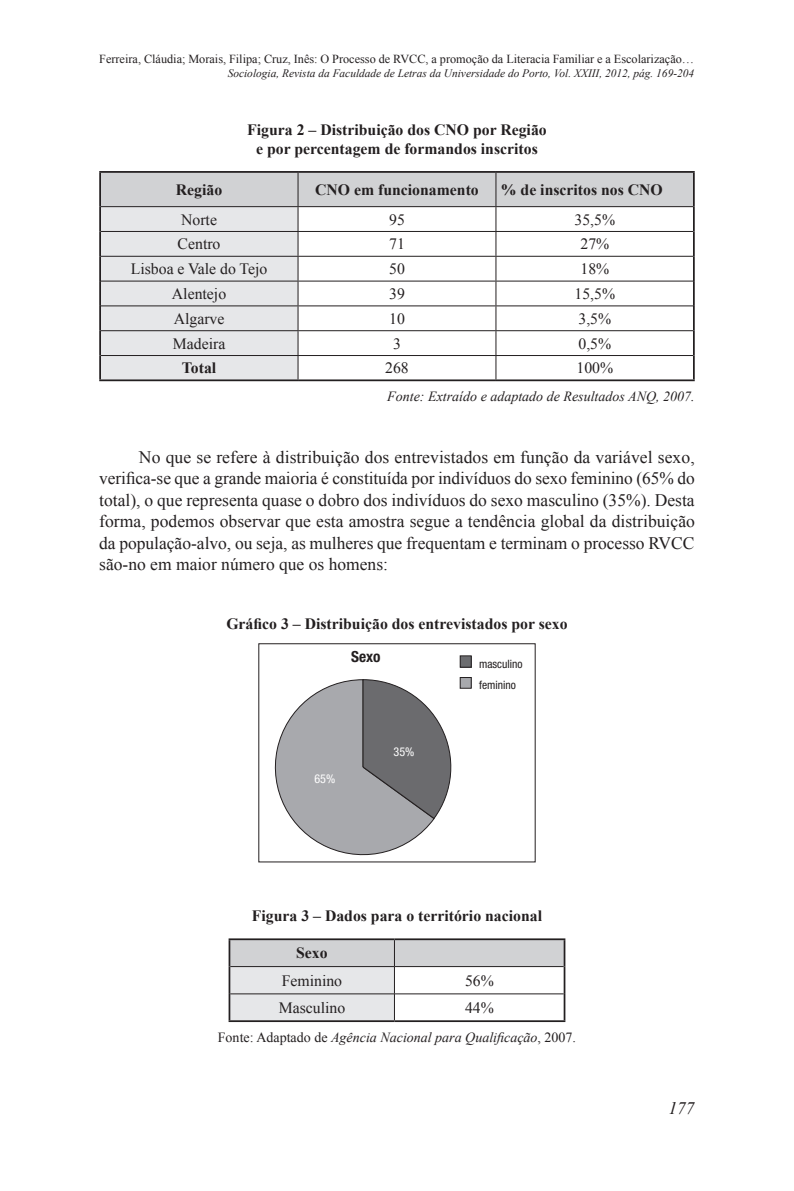
<style>
.page{position:relative;width:794px;height:1191px;background:#fff}
.page>*{position:absolute;margin:0;border:0;box-sizing:border-box;transform-origin:0 0}
.Texto{font:17.5px/21.5px "Times New Roman";color:#231f20;text-align:justify}
.t1{font:italic 17.5px "Times New Roman";color:#231f20}
.Titulo_Quadros{font:700 15.75px/19.4px "Times New Roman";color:#231f20;text-align:center}
.Texto_Quadros{font:15.75px "Times New Roman";color:#231f20}
.Texto_Quadros-2{font:700 15.75px "Times New Roman";color:#231f20}
.t2{font:700 condensed 15.4px "Helvetica Neue LT Std";color:#231f20}
.Legenda{font:italic 14px "Times New Roman";color:#231f20}
.t3{font:12.25px "Times New Roman";color:#231f20}
.t4{font:condensed 12.25px "Helvetica Neue LT Pro";color:#fff}
.t5{font:condensed 11.55px/21px "Helvetica Neue LT Pro";color:#231f20}
.t6{font:italic 11.38px "Times New Roman";color:#231f20}
.s1{font-style:normal}
</style>
<div class="page">
<hr style="left:99px;top:171px;width:199px;height:2px;background:#231f20">
<hr style="left:99px;top:173px;width:2px;height:34px;background:#231f20">
<hr style="left:298px;top:171px;width:198px;height:2px;background:#231f20">
<hr style="left:496px;top:171px;width:198px;height:2px;background:#231f20">
<hr style="left:99px;top:207px;width:2px;height:24px;background:#231f20">
<hr style="left:99px;top:231px;width:2px;height:25px;background:#231f20">
<hr style="left:99px;top:256px;width:2px;height:25px;background:#231f20">
<hr style="left:99px;top:281px;width:2px;height:25px;background:#231f20">
<hr style="left:99px;top:306px;width:2px;height:25px;background:#231f20">
<hr style="left:99px;top:331px;width:2px;height:24px;background:#231f20">
<hr style="left:99px;top:355px;width:2px;height:24px;background:#231f20">
<hr style="left:99px;top:379px;width:199px;height:2px;background:#231f20">
<hr style="left:298px;top:379px;width:198px;height:2px;background:#231f20">
<hr style="left:496px;top:379px;width:198px;height:2px;background:#231f20">
<svg style="left:100px;top:172px;width:594px;height:208px"></svg>
<svg style="left:274px;top:679px;width:178px;height:176px"></svg>
<div style="left:460px;top:656px;width:11px;height:11px;background:#6c6d70"></div>
<div style="left:460px;top:655px;width:12px;height:12px;border:1px solid #231f20"></div>
<div style="left:460px;top:677px;width:11px;height:11px;background:#a8a9ad"></div>
<div style="left:460px;top:677px;width:12px;height:11px;border:1px solid #231f20"></div>
<hr style="left:229px;top:938px;width:165px;height:2px;background:#231f20">
<hr style="left:394px;top:938px;width:171px;height:2px;background:#231f20">
<hr style="left:563px;top:940px;width:2px;height:26px;background:#231f20">
<hr style="left:563px;top:966px;width:2px;height:28px;background:#231f20">
<svg style="left:229px;top:939px;width:335px;height:81px"></svg>
<hr style="left:563px;top:994px;width:2px;height:26px;background:#231f20">
<hr style="left:229px;top:1020px;width:165px;height:2px;background:#231f20">
<hr style="left:394px;top:1020px;width:171px;height:2px;background:#231f20">
<p class="t3" style="left:99px;top:51px;width:596px">Ferreira, Cláudia; Morais, Filipa; Cruz, Inês: O Processo de RVCC, a promoção da Literacia Familiar e a Escolarização…</p>
<p class="t6" style="left:228px;top:66px;width:468px">Sociologia, Revista da Faculdade de Letras da Universidade do Porto, Vol. XXIII, 2012, pág. 169-204</p>
<p class="Titulo_Quadros" style="left:247px;top:119px;width:301px">Figura 2 – Distribuição dos CNO por Região e por percentagem de formandos inscritos</p>
<p class="Titulo_Quadros" style="left:176px;top:179px;width:48px">Região</p>
<p class="Titulo_Quadros" style="left:315px;top:179px;width:165px">CNO em funcionamento</p>
<p class="Titulo_Quadros" style="left:501px;top:179px;width:163px">% de inscritos nos CNO</p>
<p class="Texto_Quadros" style="left:181px;top:209px;width:37px">Norte</p>
<p class="Texto_Quadros" style="left:389px;top:209px;width:17px">95</p>
<p class="Texto_Quadros" style="left:574px;top:209px;width:42px">35,5%</p>
<p class="Texto_Quadros" style="left:178px;top:233px;width:44px">Centro</p>
<p class="Texto_Quadros" style="left:389px;top:233px;width:17px">71</p>
<p class="Texto_Quadros" style="left:580px;top:233px;width:30px">27%</p>
<p class="Texto_Quadros" style="left:131px;top:258px;width:138px">Lisboa e Vale do Tejo</p>
<p class="Texto_Quadros" style="left:389px;top:258px;width:17px">50</p>
<p class="Texto_Quadros" style="left:580px;top:258px;width:30px">18%</p>
<p class="Texto_Quadros" style="left:172px;top:283px;width:56px">Alentejo</p>
<p class="Texto_Quadros" style="left:389px;top:283px;width:17px">39</p>
<p class="Texto_Quadros" style="left:574px;top:283px;width:42px">15,5%</p>
<p class="Texto_Quadros" style="left:174px;top:308px;width:52px">Algarve</p>
<p class="Texto_Quadros" style="left:389px;top:308px;width:17px">10</p>
<p class="Texto_Quadros" style="left:578px;top:308px;width:34px">3,5%</p>
<p class="Texto_Quadros" style="left:173px;top:333px;width:54px">Madeira</p>
<p class="Texto_Quadros" style="left:393px;top:333px;width:9px">3</p>
<p class="Texto_Quadros" style="left:578px;top:333px;width:34px">0,5%</p>
<p class="Titulo_Quadros" style="left:182px;top:358px;width:36px">Total</p>
<p class="Texto_Quadros" style="left:385px;top:357px;width:25px">268</p>
<p class="Texto_Quadros" style="left:576px;top:357px;width:38px">100%</p>
<p class="Legenda" style="left:387px;top:387px;width:309px">Fonte: Extraído e adaptado de Resultados ANQ, 2007.</p>
<p class="Texto" style="left:99px;top:446px;width:597px;text-indent:40px">No que se refere à distribuição dos entrevistados em função da variável sexo, verifica‑se que a grande maioria é constituída por indivíduos do sexo feminino (65% do total), o que representa quase o dobro dos indivíduos do sexo masculino (35%). Desta forma, podemos observar que esta amostra segue a tendência global da distribuição da população‑alvo, ou seja, as mulheres que frequentam e terminam o processo RVCC são‑no em maior número que os homens:</p>
<p class="Titulo_Quadros" style="left:226px;top:614px;width:343px">Gráfico 3 – Distribuição dos entrevistados por sexo</p>
<p class="t2" style="left:351px;top:647px;width:31px">Sexo</p>
<p class="t4" style="left:314px;top:772px;width:22px">65%</p>
<p class="t4" style="left:393px;top:744px;width:22px">35%</p>
<p class="t5" style="left:479px;top:653px;width:45px">masculino feminino</p>
<p class="Titulo_Quadros" style="left:252px;top:906px;width:292px">Figura 3 – Dados para o território nacional</p>
<p class="Texto_Quadros-2" style="left:296px;top:942px;width:33px">Sexo</p>
<p class="Texto_Quadros" style="left:282px;top:969px;width:62px">Feminino</p>
<p class="Texto_Quadros" style="left:465px;top:969px;width:30px">56%</p>
<p class="Texto_Quadros" style="left:279px;top:997px;width:68px">Masculino</p>
<p class="Texto_Quadros" style="left:465px;top:997px;width:30px">44%</p>
<p class="Legenda" style="left:218px;top:1027px;width:360px"><span class="s1">Fonte: Adaptado de</span> Agência Nacional para Qualificação<span class="s1">, 2007.</span></p>
<p class="t1" style="left:668px;top:1095px;width:28px">177</p>
</div>
